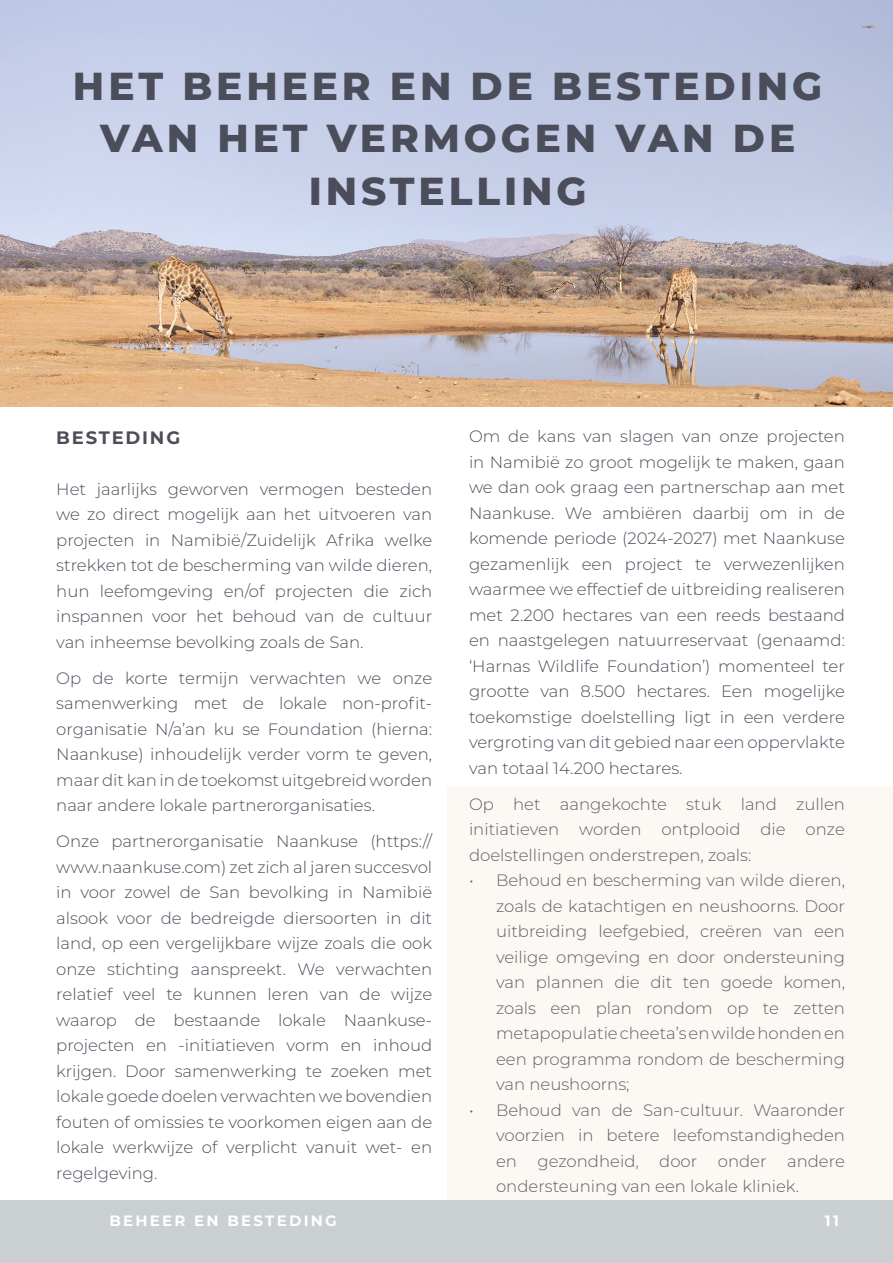
<style>
.page{position:relative;width:893px;height:1263px;background:#fff}
.page>*{position:absolute;margin:0;border:0;box-sizing:border-box;transform-origin:0 0}
.Body_01_-_Align_Left{font:800 39px/52.5px "Montserrat";letter-spacing:.1em;color:#4b4e5a;text-align:center}
.Body_01_-_Align_Left-2{font:700 18px "Montserrat";letter-spacing:.1em;color:#4b4e5a}
.Body_01_-_Align_Left-3{font:300 16.5px/25.5px "Montserrat";color:#4b4e5a;text-align:justify}
.Body_01_-_Align_Left-4{font:700 15px "Montserrat";letter-spacing:.15em;color:#fff}
</style>
<div class="page">
<img style="left:0;top:0;width:893px;height:406px">
<div style="left:0;top:1200px;width:893px;height:63px;background:#cacfd1"></div>
<div style="left:448px;top:786px;width:445px;height:414px;background:#fcf8f4"></div>
<p class="Body_01_-_Align_Left" style="left:73px;top:58px;width:751px">HET BEHEER EN DE BESTEDING<br>VAN HET VERMOGEN VAN DE<br>INSTELLING</p>
<p class="Body_01_-_Align_Left-2" style="left:56px;top:424px;width:125px">BESTEDING</p>
<p class="Body_01_-_Align_Left-3" style="left:56px;top:475px;width:377px">Het jaarlijks geworven vermogen besteden we zo direct mogelijk aan het uitvoeren van projecten in Namibië/Zuidelijk Afrika welke strekken tot de bescherming van wilde dieren, hun leefomgeving en/of projecten die zich inspannen voor het behoud van de cultuur van inheemse bevolking zoals de San.</p>
<p class="Body_01_-_Align_Left-3" style="left:56px;top:664px;width:377px">Op de korte termijn verwachten we onze samenwerking met de lokale non-profit&shy;organisatie N/a’an ku se Foundation (hierna:<br>Naankuse) inhoudelijk verder vorm te geven, maar dit kan in de toekomst uitgebreid worden naar andere lokale partnerorganisaties.</p>
<p class="Body_01_-_Align_Left-3" style="left:56px;top:828px;width:377px">Onze partnerorganisatie Naankuse (https:// www.naankuse.com) zet zich al jaren succesvol in voor zowel de San bevolking in Namibië alsook voor de bedreigde diersoorten in dit land, op een vergelijkbare wijze zoals die ook onze stichting aanspreekt. We verwachten relatief veel te kunnen leren van de wijze waarop de bestaande lokale Naankuse&shy;projecten en -initiatieven vorm en inhoud krijgen. Door samenwerking te zoeken met lokale goede doelen verwachten we bovendien fouten of omissies te voorkomen eigen aan de lokale werkwijze of verplicht vanuit wet- en regelgeving.</p>
<p class="Body_01_-_Align_Left-3" style="left:469px;top:423px;width:377px">Om de kans van slagen van onze projecten in Namibië zo groot mogelijk te maken, gaan we dan ook graag een partnerschap aan met Naankuse. We ambiëren daarbij om in de komende periode (2024-2027) met Naankuse gezamenlijk een project te verwezenlijken waarmee we effectief de uitbreiding realiseren met 2.200 hectares van een reeds bestaand en naastgelegen natuurreservaat (genaamd: ‘Harnas Wildlife Foundation’) momenteel ter grootte van 8.500 hectares. Een mogelijke toekomstige doelstelling ligt in een verdere vergroting van dit gebied naar een oppervlakte van totaal 14.200 hectares.</p>
<p class="Body_01_-_Align_Left-3" style="left:469px;top:790px;width:377px">Op het aangekochte stuk land zullen initiatieven worden ontplooid die onze doelstellingen onderstrepen, zoals:</p>
<p class="Body_01_-_Align_Left-3" style="left:496px;top:867px;width:350px;text-indent:-27px">• Behoud en bescherming van wilde dieren, zoals de katachtigen en neushoorns. Door uitbreiding leefgebied, creëren van een veilige omgeving en door ondersteuning van plannen die dit ten goede komen, zoals een plan rondom op te zetten metapopulatie cheeta’s en wilde honden en een programma rondom de bescherming van neushoorns;</p>
<p class="Body_01_-_Align_Left-3" style="left:496px;top:1096px;width:350px;text-indent:-27px">• Behoud van de San-cultuur. Waaronder voorzien in betere leefomstandigheden en gezondheid, door onder andere ondersteuning van een lokale kliniek.</p>
<p class="Body_01_-_Align_Left-4" style="left:109px;top:1210px;width:229px">BEHEER EN BESTEDING</p>
<p class="Body_01_-_Align_Left-4" style="left:825px;top:1210px;width:16px">11</p>
</div>
